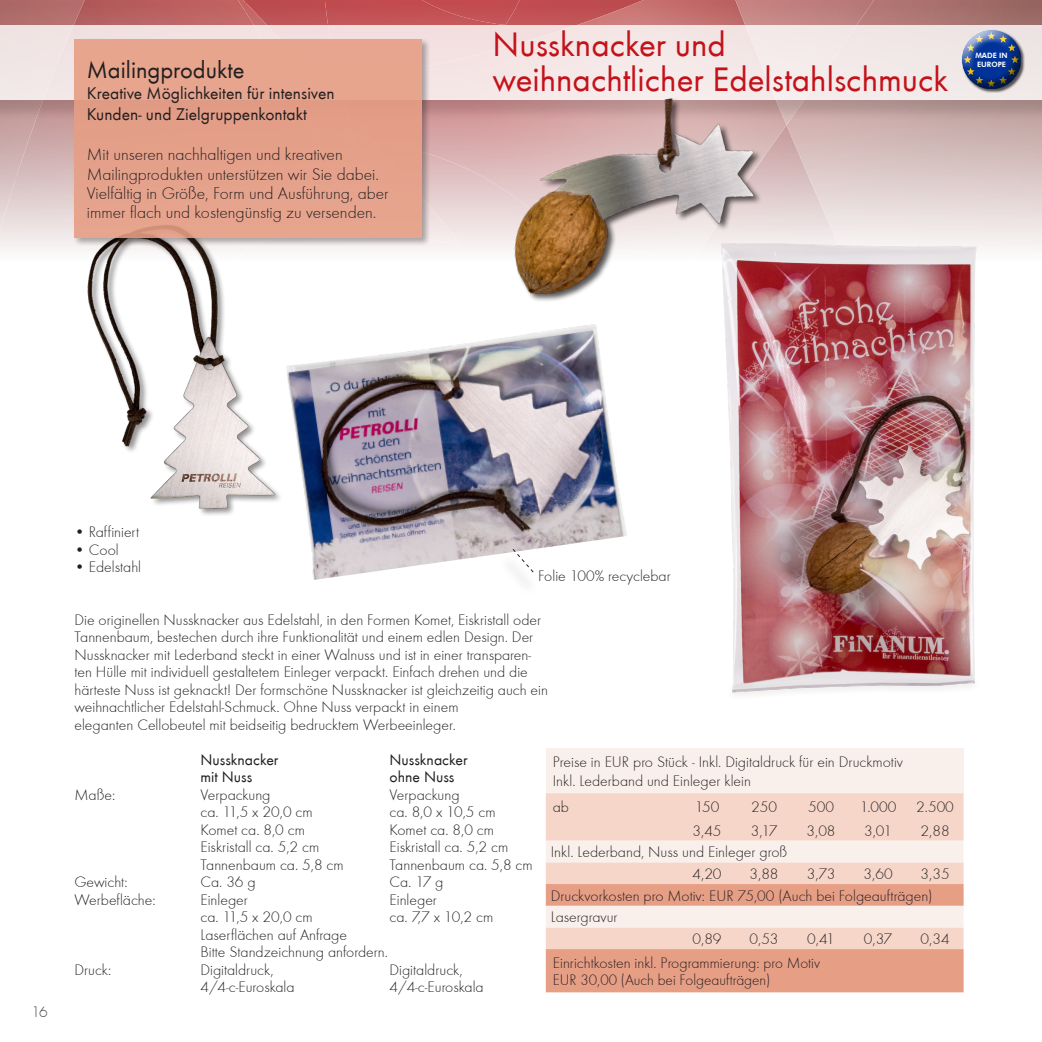
<style>
.page{position:relative;width:1042px;height:1042px;background:#fff}
.page>*{position:absolute;margin:0;border:0;box-sizing:border-box;transform-origin:0 0}
.t1{font:35px/35px "Futura T";color:#c4121a}
.t2{font:24.5px "Futura T";color:#231f20}
.t3{font:17.5px/19.2px "Futura T Ligh";color:#231f20}
.t4{font:17.5px/21px "Futura T";color:#231f20}
.t5{font:15.75px/17.5px "Futura T Ligh";color:#231f20}
.t6{font:15.75px "Futura T";color:#231f20}
.t7{font:15.75px "Futura T Light";color:#4b4c4d}
.t8{font:800 7.35px/8.8px "Futura BT";color:#fff}
</style>
<div class="page">
<img style="left:316px;top:0;width:24px;height:25px">
<img style="left:274px;top:0;width:42px;height:25px">
<img style="left:260px;top:0;width:14px;height:2px">
<div style="left:139px;top:0;width:79px;height:25px;background:#bd6263"></div>
<img style="left:218px;top:0;width:42px;height:25px">
<img style="left:225px;top:0;width:21px;height:13px">
<img style="left:245px;top:2px;width:41px;height:23px">
<img style="left:1002px;top:0;width:40px;height:249px">
<img style="left:921px;top:0;width:81px;height:249px">
<img style="left:797px;top:125px;width:42px;height:108px">
<img style="left:789px;top:125px;width:10px;height:30px">
<img style="left:340px;top:0;width:381px;height:250px">
<img style="left:721px;top:0;width:250px;height:125px">
<img style="left:341px;top:0;width:315px;height:25px">
<img style="left:0;top:0;width:139px;height:250px">
<div style="left:0;top:27px;width:1042px;height:94px;background:#231f20;opacity:.2"></div>
<div style="left:0;top:25px;width:1042px;height:74px;background:#f3e7e7"></div>
<img style="left:81px;top:247px;width:201px;height:268px">
<div style="left:72px;top:38px;width:358px;height:209px;background:#231f20;opacity:.4"></div>
<div style="left:74px;top:40px;width:348px;height:198px;background:#e6a38c"></div>
<img style="left:276px;top:313px;width:351px;height:267px">
<div style="left:546px;top:748px;width:417px;height:45px;background:#faf0eb"></div>
<div style="left:546px;top:793px;width:417px;height:47px;background:#f5d6c8"></div>
<svg style="left:546px;top:840px;width:417px;height:44px;background:#f7e3d9"></svg>
<svg style="left:546px;top:884px;width:417px;height:108px;background:#edb9a7"></svg>
<img style="left:724px;top:233px;width:266px;height:462px">
<img style="left:489px;top:91px;width:300px;height:215px">
<div style="left:961px;top:29px;width:64px;height:64px;background:#231f20;opacity:.75"></div>
<div style="left:960px;top:29px;width:63px;height:42px;background:#fff;opacity:.8"></div>
<div style="left:960px;top:38px;width:63px;height:54px;background:#231f20;opacity:.6"></div>
<div style="left:500px;top:555px;width:37px;height:40px;background:#fdfdfd"></div>
<svg style="left:512px;top:548px;width:22px;height:25px"></svg>
<h2 class="t2" style="left:87px;top:56px;width:159px">Mailingprodukte</h2>
<p class="t4" style="left:87px;top:83px;width:249px">Kreative Möglichkeiten für intensiven<br>Kunden- und Zielgruppenkontakt</p>
<p class="t3" style="left:87px;top:145px;width:303px">Mit unseren nachhaltigen und kreativen Mailingprodukten unterstützen wir Sie dabei.<br>Vielfältig in Größe, Form und Ausführung, aber immer flach und kostengünstig zu versenden.</p>
<h1 class="t1" style="left:492px;top:27px;width:457px">Nussknacker und<br>weihnachtlicher Edelstahlschmuck</h1>
<p class="t8" style="left:975px;top:51px;width:34px">MADE IN<br>EUROPE</p>
<p class="t7" style="left:32px;top:1003px;width:18px">16</p>
<p class="t5" style="left:74px;top:524px;width:66px">• Raffiniert</p>
<p class="t5" style="left:74px;top:541px;width:46px">• Cool</p>
<p class="t5" style="left:74px;top:559px;width:68px">• Edelstahl</p>
<p class="t5" style="left:538px;top:567px;width:134px">Folie 100% recyclebar</p>
<p class="t5" style="left:74px;top:611px;width:475px">Die originellen Nussknacker aus Edelstahl, in den Formen Komet, Eiskristall oder Tannenbaum, bestechen durch ihre Funktionalität und einem edlen Design. Der Nussknacker mit Lederband steckt in einer Walnuss und ist in einer transparen&shy;ten Hülle mit individuell gestaltetem Einleger verpackt. Einfach drehen und die härteste Nuss ist geknackt! Der formschöne Nussknacker ist gleichzeitig auch ein weihnachtlicher Edelstahl-Schmuck. Ohne Nuss verpackt in einem<br>eleganten Cellobeutel mit beidseitig bedrucktem Werbeeinleger.</p>
<p class="t6" style="left:200px;top:750px;width:80px">Nussknacker</p>
<p class="t6" style="left:389px;top:750px;width:80px">Nussknacker</p>
<p class="t6" style="left:200px;top:768px;width:53px">mit Nuss</p>
<p class="t6" style="left:389px;top:768px;width:66px">ohne Nuss</p>
<p class="t5" style="left:74px;top:786px;width:42px">Maße:</p>
<p class="t5" style="left:200px;top:786px;width:72px">Verpackung</p>
<p class="t5" style="left:389px;top:786px;width:72px">Verpackung</p>
<p class="t5" style="left:200px;top:803px;width:114px">ca. 11,5 x 20,0 cm</p>
<p class="t5" style="left:389px;top:803px;width:108px">ca. 8,0 x 10,5 cm</p>
<p class="t5" style="left:200px;top:821px;width:106px">Komet ca. 8,0 cm</p>
<p class="t5" style="left:389px;top:821px;width:106px">Komet ca. 8,0 cm</p>
<p class="t5" style="left:200px;top:838px;width:120px">Eiskristall ca. 5,2 cm</p>
<p class="t5" style="left:389px;top:838px;width:120px">Eiskristall ca. 5,2 cm</p>
<p class="t5" style="left:200px;top:856px;width:145px">Tannenbaum ca. 5,8 cm</p>
<p class="t5" style="left:389px;top:856px;width:145px">Tannenbaum ca. 5,8 cm</p>
<p class="t5" style="left:74px;top:873px;width:55px">Gewicht:</p>
<p class="t5" style="left:200px;top:873px;width:57px">Ca. 36 g</p>
<p class="t5" style="left:389px;top:873px;width:55px">Ca. 17 g</p>
<p class="t5" style="left:74px;top:891px;width:83px">Werbefläche:</p>
<p class="t5" style="left:200px;top:891px;width:49px">Einleger</p>
<p class="t5" style="left:389px;top:891px;width:49px">Einleger</p>
<p class="t5" style="left:200px;top:908px;width:114px">ca. 11,5 x 20,0 cm</p>
<p class="t5" style="left:389px;top:908px;width:105px">ca. 7,7 x 10,2 cm</p>
<p class="t5" style="left:200px;top:926px;width:189px">Laserflächen auf Anfrage<br>Bitte Standzeichnung anfordern.</p>
<p class="t5" style="left:74px;top:961px;width:38px">Druck:</p>
<p class="t5" style="left:200px;top:961px;width:75px">Digitaldruck,</p>
<p class="t5" style="left:389px;top:961px;width:75px">Digitaldruck,</p>
<p class="t5" style="left:200px;top:978px;width:96px">4/4-c-Euroskala</p>
<p class="t5" style="left:389px;top:978px;width:96px">4/4-c-Euroskala</p>
<p class="t5" style="left:553px;top:753px;width:352px;line-height:18.9px">Preise in EUR pro Stück - Inkl. Digitaldruck für ein Druckmotiv<br>Inkl. Lederband und Einleger klein</p>
<p class="t5" style="left:553px;top:798px;width:18px">ab</p>
<p class="t5" style="left:695px;top:798px;width:26px">150</p>
<p class="t5" style="left:751px;top:798px;width:27px">250</p>
<p class="t5" style="left:808px;top:798px;width:27px">500</p>
<p class="t5" style="left:859px;top:798px;width:38px">1.000</p>
<p class="t5" style="left:916px;top:798px;width:39px">2.500</p>
<p class="t5" style="left:692px;top:822px;width:31px">3,45</p>
<p class="t5" style="left:751px;top:822px;width:28px">3,17</p>
<p class="t5" style="left:806px;top:822px;width:31px">3,08</p>
<p class="t5" style="left:864px;top:822px;width:29px">3,01</p>
<p class="t5" style="left:920px;top:822px;width:31px">2,88</p>
<p class="t5" style="left:692px;top:841px;width:96px;line-height:21.7px;text-indent:-142px">Inkl. Lederband, Nuss und Einleger groß<br>4,20</p>
<p class="t5" style="left:749px;top:865px;width:31px">3,88</p>
<p class="t5" style="left:807px;top:865px;width:30px">3,73</p>
<p class="t5" style="left:863px;top:865px;width:31px">3,60</p>
<p class="t5" style="left:920px;top:865px;width:31px">3,35</p>
<p class="t5" style="left:551px;top:887px;width:383px">Druckvorkosten pro Motiv: EUR 75,00 (Auch bei Folgeaufträgen)</p>
<p class="t5" style="left:551px;top:909px;width:68px">Lasergravur</p>
<p class="t5" style="left:692px;top:930px;width:31px">0,89</p>
<p class="t5" style="left:749px;top:930px;width:31px">0,53</p>
<p class="t5" style="left:807px;top:930px;width:29px">0,41</p>
<p class="t5" style="left:864px;top:930px;width:30px">0,37</p>
<p class="t5" style="left:920px;top:930px;width:31px">0,34</p>
<p class="t5" style="left:553px;top:954px;width:269px">Einrichtkosten inkl. Programmierung: pro Motiv<br>EUR 30,00 (Auch bei Folgeaufträgen)</p>
</div>
